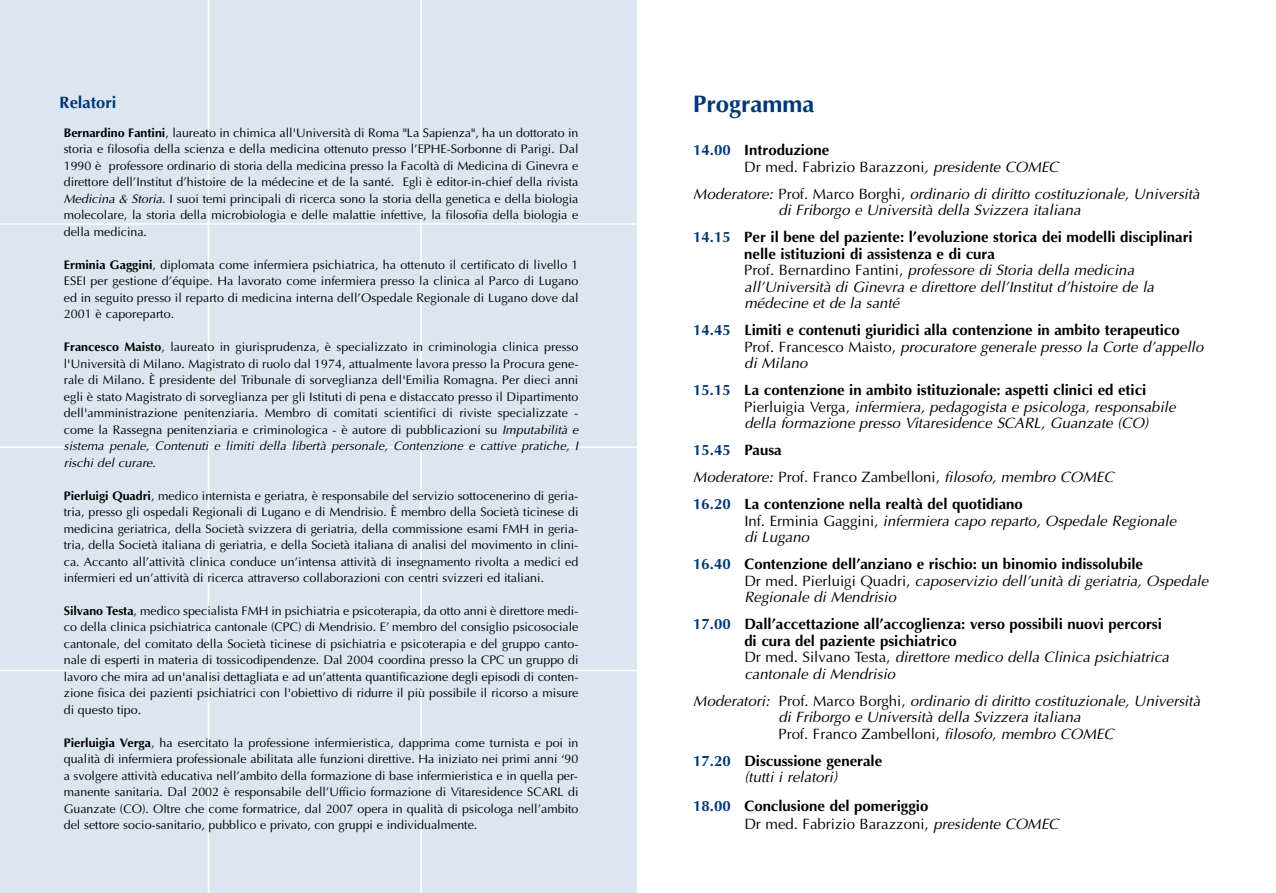
<style>
.page{position:relative;width:1276px;height:893px;background:#fff}
.page>*{position:absolute;margin:0;border:0;box-sizing:border-box;transform-origin:0 0}
.t1{font:700 24px "Optima";color:#003776}
.t2{font:700 16.5px "Optima";color:#003776}
.t3{font:italic 15px/16.5px "Optima";letter-spacing:.005em;color:#000}
.t4{font:700 15px/16.5px "Optima";color:#000}
.t5{font:15px/16.5px "Optima";color:#000}
.t6{font:12.45px/16.5px "Optima";color:#000;text-align:justify}
.s1{font-weight:700}
.s2{font-style:italic}
.s3{font-weight:700;color:#003776}
.s4{font-style:normal}
.s5{font-weight:700;font-style:normal;color:#003776}
.s6{font-weight:700;font-style:normal}
.s7{color:#003776}
.s8{font-weight:400}
.s9{font-weight:400;font-style:italic}
</style>
<div class="page">
<div style="left:0;top:0;width:638px;height:893px;background:#dbe6f0"></div>
<hr style="left:208px;top:0;width:1px;height:893px;background:#fff">
<hr style="left:420px;top:0;width:2px;height:893px;background:#fff">
<hr style="left:0;top:223px;width:638px;height:2px;background:#fff">
<hr style="left:0;top:446px;width:638px;height:2px;background:#fff">
<hr style="left:0;top:670px;width:638px;height:1px;background:#fff">
<hr style="left:637px;top:0;width:2px;height:893px;background:#fff">
<h2 class="t2" style="left:60px;top:92px;width:58px">Relatori</h2>
<p class="t6" style="left:64px;top:124px;width:516px"><span class="s1">Bernardino Fantini</span>, laureato in chimica all'Università di Roma "La Sapienza", ha un dottorato in storia e filosofia della scienza e della medicina ottenuto presso l’EPHE-Sorbonne di Parigi. Dal 1990 è professore ordinario di storia della medicina presso la Facoltà di Medicina di Ginevra e direttore dell’Institut d’histoire de la médecine et de la santé. Egli è editor-in-chief della rivista <span class="s2">Medicina &amp; Storia</span>. I suoi temi principali di ricerca sono la storia della genetica e della biologia molecolare, la storia della microbiologia e delle malattie infettive, la filosofia della biologia e della medicina.</p>
<p class="t6" style="left:64px;top:256px;width:516px"><span class="s1">Erminia Gaggini</span>, diplomata come infermiera psichiatrica, ha ottenuto il certificato di livello 1<br>ESEI per gestione d’équipe. Ha lavorato come infermiera presso la clinica al Parco di Lugano ed in seguito presso il reparto di medicina interna dell’Ospedale Regionale di Lugano dove dal 2001 è caporeparto.</p>
<p class="t6" style="left:64px;top:339px;width:516px"><span class="s1">Francesco Maisto</span>, laureato in giurisprudenza, è specializzato in criminologia clinica presso l'Università di Milano. Magistrato di ruolo dal 1974, attualmente lavora presso la Procura gene&shy;rale di Milano. È presidente del Tribunale di sorveglianza dell'Emilia Romagna. Per dieci anni egli è stato Magistrato di sorveglianza per gli Istituti di pena e distaccato presso il Dipartimento dell'amministrazione penitenziaria. Membro di comitati scientifici di riviste specializzate - come la Rassegna penitenziaria e criminologica - è autore di pubblicazioni su <span class="s2">Imputabilità e sistema penale, Contenuti e limiti della libertà personale, Contenzione e cattive pratiche, I rischi del curare</span>.</p>
<p class="t6" style="left:64px;top:487px;width:516px"><span class="s1">Pierluigi Quadri</span>, medico internista e geriatra, è responsabile del servizio sottocenerino di geria&shy;tria, presso gli ospedali Regionali di Lugano e di Mendrisio. È membro della Società ticinese di medicina geriatrica, della Società svizzera di geriatria, della commissione esami FMH in geria&shy;tria, della Società italiana di geriatria, e della Società italiana di analisi del movimento in clini&shy;ca. Accanto all’attività clinica conduce un’intensa attività di insegnamento rivolta a medici ed infermieri ed un’attività di ricerca attraverso collaborazioni con centri svizzeri ed italiani.</p>
<p class="t6" style="left:64px;top:602px;width:516px"><span class="s1">Silvano Testa</span>, medico specialista FMH in psichiatria e psicoterapia, da otto anni è direttore medi&shy;co della clinica psichiatrica cantonale (CPC) di Mendrisio. E’ membro del consiglio psicosociale cantonale, del comitato della Società ticinese di psichiatria e psicoterapia e del gruppo canto&shy;nale di esperti in materia di tossicodipendenze. Dal 2004 coordina presso la CPC un gruppo di lavoro che mira ad un'analisi dettagliata e ad un’attenta quantificazione degli episodi di conten&shy;zione fisica dei pazienti psichiatrici con l'obiettivo di ridurre il più possibile il ricorso a misure di questo tipo.</p>
<p class="t6" style="left:64px;top:734px;width:516px"><span class="s1">Pierluigia Verga</span>, ha esercitato la professione infermieristica, dapprima come turnista e poi in qualità di infermiera professionale abilitata alle funzioni direttive. Ha iniziato nei primi anni ‘90 a svolgere attività educativa nell’ambito della formazione di base infermieristica e in quella per&shy;manente sanitaria. Dal 2002 è responsabile dell’Ufficio formazione di Vitaresidence SCARL di Guanzate (CO). Oltre che come formatrice, dal 2007 opera in qualità di psicologa nell’ambito del settore socio-sanitario, pubblico e privato, con gruppi e individualmente.</p>
<h1 class="t1" style="left:693px;top:89px;width:123px">Programma</h1>
<p class="t5" style="left:744px;top:142px;width:316px;text-indent:-51px"><span class="s3">14.00</span> <span class="s1">Introduzione<br></span>Dr med. Fabrizio Barazzoni<span class="s2">, presidente COMEC</span></p>
<p class="t3" style="left:778px;top:185px;width:423px;text-indent:-85px">Moderatore: <span class="s4">Prof. Marco Borghi,</span> ordinario di diritto costituzionale, Università di Friborgo e Università della Svizzera italiana</p>
<p class="t3" style="left:744px;top:229px;width:450px;text-indent:-51px"><span class="s5">14.15</span> <span class="s6">Per il bene del paziente: l’evoluzione storica dei modelli disciplinari nelle istituzioni di assistenza e di cura<br></span><span class="s4">Prof. Bernardino Fantini,</span> professore di Storia della medicina all’Università di Ginevra e direttore dell’Institut d’histoire de la médecine et de la santé</p>
<p class="t4" style="left:744px;top:322px;width:461px;text-indent:-51px"><span class="s7">14.45</span> Limiti e contenuti giuridici alla contenzione in ambito terapeutico<br><span class="s8">Prof. Francesco Maisto,</span> <span class="s9">procuratore generale presso la Corte d’appello di Milano</span></p>
<p class="t3" style="left:744px;top:382px;width:433px;text-indent:-51px"><span class="s5">15.15</span> <span class="s6">La contenzione in ambito istituzionale: aspetti clinici ed etici<br></span><span class="s4">Pierluigia Verga,</span> infermiera, pedagogista e psicologa, responsabile della formazione presso Vitaresidence SCARL, Guanzate (CO)</p>
<p class="t4" style="left:693px;top:436px;width:422px;line-height:27px"><span class="s7">15.45</span> Pausa<br><span class="s9">Moderatore:</span> <span class="s8">Prof. Franco Zambelloni,</span> <span class="s9">filosofo, membro COMEC<br></span><span class="s7">16.20</span> La contenzione nella realtà del quotidiano</p>
<p class="t3" style="left:744px;top:512px;width:433px"><span class="s4">Inf. Erminia Gaggini,</span> infermiera capo reparto, Ospedale Regionale di Lugano</p>
<p class="t3" style="left:744px;top:556px;width:465px;text-indent:-51px"><span class="s5">16.40</span> <span class="s6">Contenzione dell’anziano e rischio: un binomio indissolubile<br></span><span class="s4">Dr med. Pierluigi Quadri,</span> caposervizio dell’unità di geriatria, Ospedale<br>Regionale di Mendrisio</p>
<p class="t4" style="left:744px;top:616px;width:426px;text-indent:-51px"><span class="s7">17.00</span> Dall’accettazione all’accoglienza: verso possibili nuovi percorsi di cura del paziente psichiatrico<br><span class="s8">Dr med. Silvano Testa,</span> <span class="s9">direttore medico della Clinica psichiatrica cantonale di Mendrisio</span></p>
<p class="t3" style="left:778px;top:692px;width:423px;text-indent:-85px">Moderatori: <span class="s4">Prof. Marco Borghi,</span> ordinario di diritto costituzionale, Università di Friborgo e Università della Svizzera italiana<br><span class="s4">Prof. Franco Zambelloni,</span> filosofo, membro COMEC</p>
<p class="t4" style="left:693px;top:752px;width:190px;text-align:center"><span class="s7">17.20</span> Discussione generale <span class="s9">(tutti i relatori)</span></p>
<p class="t4" style="left:744px;top:796px;width:316px;line-height:18px;text-indent:-51px"><span class="s7">18.00</span> Conclusione del pomeriggio<br><span class="s8">Dr med. Fabrizio Barazzoni,</span> <span class="s9">presidente COMEC</span></p>
</div>
